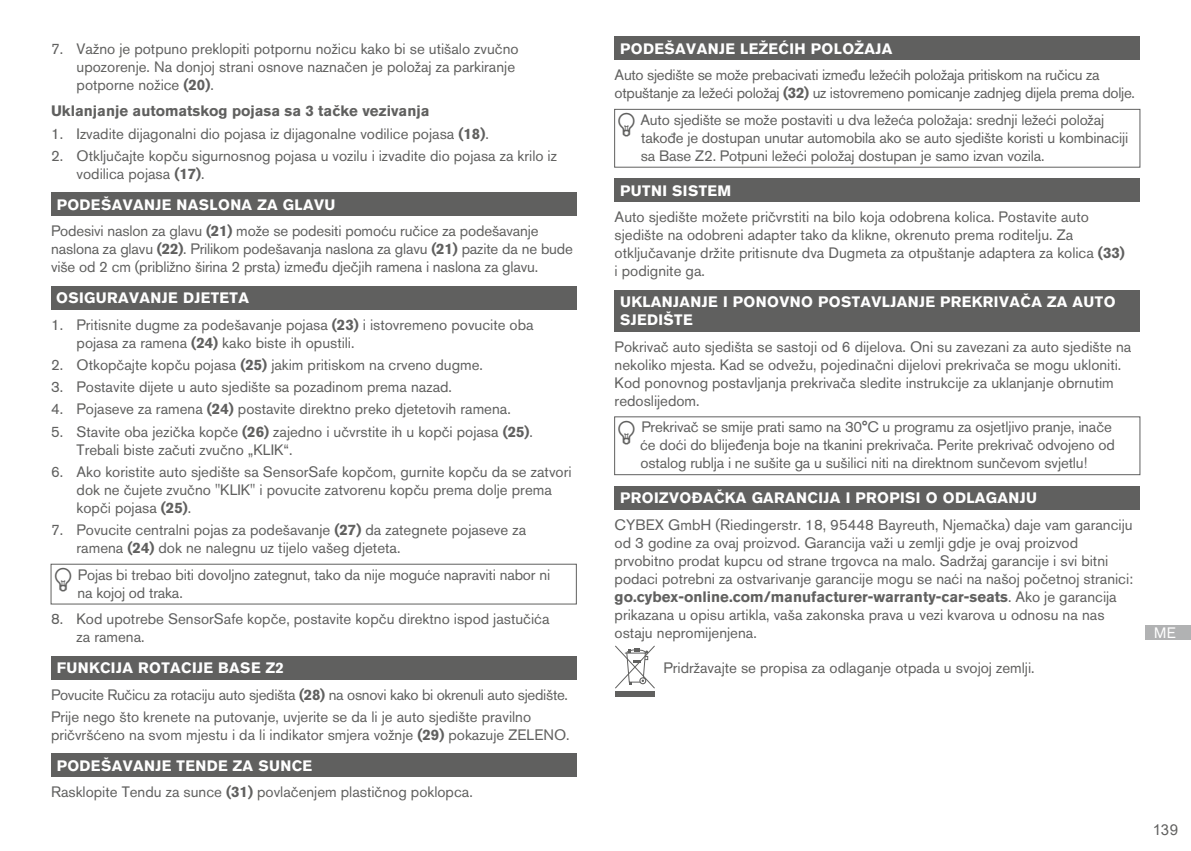
<style>
.page{position:relative;width:1191px;height:851px;background:#fff}
.page>*{position:absolute;margin:0;border:0;box-sizing:border-box;transform-origin:0 0}
.t1{font:15px/18px "Akzidenz Grotesk Pro";color:#60605f}
.t2{font:15px/26.4px "Akzidenz Grotesk Pro";letter-spacing:-.02em;color:#60605f}
.t3{font:700 15px/18px "Akzidenz Grotesk Pro";letter-spacing:.025em;color:#fff}
.t4{font:700 15px "Akzidenz Grotesk Pro";color:#60605f}
.t5{font:15px "Arial";color:#60605f}
.t6{font:15px "Akzidenz Grotesk Pro";color:#fff}
.s1{font-weight:700}
.s2{font-weight:700;color:#fff}
</style>
<div class="page">
<div style="left:1145px;top:624px;width:46px;height:15px;background:#b1b2b3"></div>
<div style="left:51px;top:192px;width:525px;height:24px;background:#60605f"></div>
<div style="left:51px;top:286px;width:525px;height:23px;background:#60605f"></div>
<div style="left:51px;top:563px;width:526px;height:41px;border:1px solid #60605f"></div>
<div style="left:51px;top:655px;width:525px;height:24px;background:#60605f"></div>
<div style="left:51px;top:753px;width:525px;height:23px;background:#60605f"></div>
<div style="left:614px;top:37px;width:526px;height:23px;background:#60605f"></div>
<div style="left:614px;top:109px;width:526px;height:58px;border:1px solid #60605f"></div>
<div style="left:614px;top:179px;width:526px;height:23px;background:#60605f"></div>
<div style="left:614px;top:290px;width:526px;height:41px;background:#60605f"></div>
<div style="left:614px;top:416px;width:526px;height:59px;border:1px solid #60605f"></div>
<div style="left:614px;top:486px;width:526px;height:23px;background:#60605f"></div>
<div style="left:615px;top:691px;width:40px;height:6px;background:#60605f"></div>
<svg style="left:615px;top:645px;width:40px;height:44px"></svg>
<p class="t1" style="left:77px;top:39px;width:443px;text-indent:-26px">7. Važno je potpuno preklopiti potpornu nožicu kako bi se utišalo zvučno upozorenje. Na donjoj strani osnove naznačen je položaj za parkiranje potporne nožice <span class="s1">(20)</span>.</p>
<p class="t4" style="left:51px;top:101px;width:380px">Uklanjanje automatskog pojasa sa 3 tačke vezivanja</p>
<p class="t1" style="left:51px;top:124px;width:439px">1. Izvadite dijagonalni dio pojasa iz dijagonalne vodilice pojasa <span class="s1">(18)</span>.</p>
<p class="t1" style="left:77px;top:146px;width:482px;text-indent:-26px">2. Otključajte kopču sigurnosnog pojasa u vozilu i izvadite dio pojasa za krilo iz vodilica pojasa <span class="s1">(17)</span>.</p>
<p class="t1" style="left:51px;top:191px;width:489px;line-height:26.4px;text-indent:6px"><span class="s2">PODEŠAVANJE NASLONA ZA GLAVU<br></span>Podesivi naslon za glavu <span class="s1">(21)</span> može se podesiti pomoću ručice za podešavanje</p>
<p class="t1" style="left:51px;top:240px;width:523px">naslona za glavu <span class="s1">(22)</span>. Prilikom podešavanja naslona za glavu <span class="s1">(21)</span> pazite da ne bude više od 2 cm (približno širina 2 prsta) između dječjih ramena i naslona za glavu.</p>
<p class="t3" style="left:56px;top:288px;width:194px">OSIGURAVANJE DJETETA</p>
<p class="t1" style="left:77px;top:315px;width:458px;text-indent:-26px">1. Pritisnite dugme za podešavanje pojasa <span class="s1">(23)</span> i istovremeno povucite oba pojasa za ramena <span class="s1">(24)</span> kako biste ih opustili.</p>
<p class="t1" style="left:51px;top:355px;width:433px">2. Otkopčajte kopču pojasa <span class="s1">(25)</span> jakim pritiskom na crveno dugme.</p>
<p class="t1" style="left:51px;top:377px;width:402px">3. Postavite dijete u auto sjedište sa pozadinom prema nazad.</p>
<p class="t1" style="left:51px;top:400px;width:461px">4. Pojaseve za ramena <span class="s1">(24)</span> postavite direktno preko djetetovih ramena.</p>
<p class="t1" style="left:77px;top:422px;width:458px;text-indent:-26px">5. Stavite oba jezička kopče <span class="s1">(26)</span> zajedno i učvrstite ih u kopči pojasa <span class="s1">(25)</span>.<br>Trebali biste začuti zvučno „KLIK“.</p>
<p class="t1" style="left:77px;top:462px;width:496px;text-indent:-26px">6. Ako koristite auto sjedište sa SensorSafe kopčom, gurnite kopču da se zatvori dok ne čujete zvučno "KLIK" i povucite zatvorenu kopču prema dolje prema kopči pojasa <span class="s1">(25)</span>.</p>
<p class="t1" style="left:77px;top:520px;width:451px;text-indent:-26px">7. Povucite centralni pojas za podešavanje <span class="s1">(27)</span> da zategnete pojaseve za ramena <span class="s1">(24)</span> dok ne nalegnu uz tijelo vašeg djeteta.</p>
<p class="t1" style="left:77px;top:565px;width:474px">Pojas bi trebao biti dovoljno zategnut, tako da nije moguće napraviti nabor ni na kojoj od traka.</p>
<p class="t1" style="left:77px;top:610px;width:474px;text-indent:-26px">8. Kod upotrebe SensorSafe kopče, postavite kopču direktno ispod jastučića za ramena.</p>
<p class="t2" style="left:51px;top:654px;width:518px;text-indent:6px"><span class="s2">FUNKCIJA ROTACIJE BASE Z2<br></span>Povucite Ručicu za rotaciju auto sjedišta <span class="s1">(28)</span> na osnovi kako bi okrenuli auto sjedište.</p>
<p class="t1" style="left:51px;top:707px;width:520px">Prije nego što krenete na putovanje, uvjerite se da li je auto sjedište pravilno pričvršćeno na svom mjestu i da li indikator smjera vožnje <span class="s1">(29)</span> pokazuje ZELENO.</p>
<p class="t1" style="left:51px;top:752px;width:423px;line-height:26.4px;text-indent:6px"><span class="s2">PODEŠAVANJE TENDE ZA SUNCE<br></span>Rasklopite Tendu za sunce <span class="s1">(31)</span> povlačenjem plastičnog poklopca.</p>
<p class="t3" style="left:620px;top:39px;width:273px">PODEŠAVANJE LEŽEĆIH POLOŽAJA</p>
<p class="t2" style="left:614px;top:66px;width:522px;line-height:18px">Auto sjedište se može prebacivati između ležećih položaja pritiskom na ručicu za otpuštanje za ležeći položaj <span class="s1">(32)</span> uz istovremeno pomicanje zadnjeg dijela prema dolje.</p>
<p class="t1" style="left:640px;top:110px;width:489px">Auto sjedište se može postaviti u dva ležeća položaja: srednji ležeći položaj takođe je dostupan unutar automobila ako se auto sjedište koristi u kombinaciji sa Base Z2. Potpuni ležeći položaj dostupan je samo izvan vozila.</p>
<p class="t3" style="left:620px;top:181px;width:113px">PUTNI SISTEM</p>
<p class="t1" style="left:614px;top:208px;width:512px">Auto sjedište možete pričvrstiti na bilo koja odobrena kolica. Postavite auto sjedište na odobreni adapter tako da klikne, okrenuto prema roditelju. Za otključavanje držite pritisnute dva Dugmeta za otpuštanje adaptera za kolica <span class="s1">(33) </span>i podignite ga.</p>
<p class="t3" style="left:620px;top:293px;width:497px">UKLANJANJE I PONOVNO POSTAVLJANJE PREKRIVAČA ZA AUTO<br>SJEDIŠTE</p>
<p class="t1" style="left:614px;top:337px;width:518px">Pokrivač auto sjedišta se sastoji od 6 dijelova. Oni su zavezani za auto sjedište na nekoliko mjesta. Kad se odvežu, pojedinačni dijelovi prekrivača se mogu ukloniti.<br>Kod ponovnog postavljanja prekrivača sledite instrukcije za uklanjanje obrnutim redoslijedom.</p>
<p class="t1" style="left:640px;top:418px;width:476px">Prekrivač se smije prati samo na 30°C u programu za osjetljivo pranje, inače će doći do blijeđenja boje na tkanini prekrivača. Perite prekrivač odvojeno od ostalog rublja i ne sušite ga u sušilici niti na direktnom sunčevom svjetlu!</p>
<p class="t3" style="left:620px;top:489px;width:418px">PROIZVOĐAČKA GARANCIJA I PROPISI O ODLAGANJU</p>
<p class="t1" style="left:614px;top:515px;width:520px">CYBEX GmbH (Riedingerstr. 18, 95448 Bayreuth, Njemačka) daje vam garanciju od 3 godine za ovaj proizvod. Garancija važi u zemlji gdje je ovaj proizvod prvobitno prodat kupcu od strane trgovca na malo. Sadržaj garancije i svi bitni podaci potrebni za ostvarivanje garancije mogu se naći na našoj početnoj stranici: <span class="s1">go.cybex-online.com/manufacturer-warranty-car-seats</span>. Ako je garancija prikazana u opisu artikla, vaša zakonska prava u vezi kvarova u odnosu na nas ostaju nepromijenjena.</p>
<p class="t1" style="left:663px;top:658px;width:372px">Pridržavajte se propisa za odlaganje otpada u svojoj zemlji.</p>
<p class="t6" style="left:1154px;top:622px;width:23px">ME</p>
<p class="t5" style="left:1152px;top:819px;width:27px">139</p>
</div>
